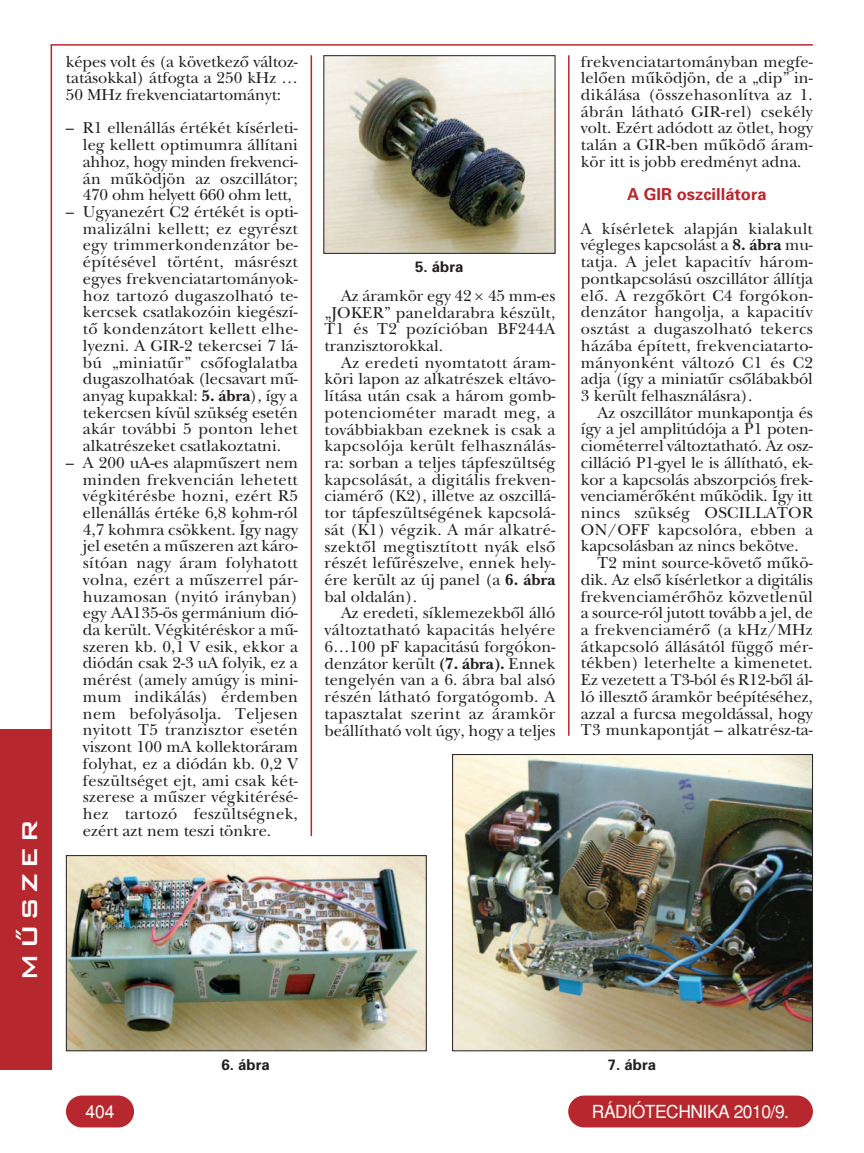
<style>
.page{position:relative;width:864px;height:1153px;background:#fff}
.page>*{position:absolute;margin:0;border:0;box-sizing:border-box;transform-origin:0 0}
.t1{font:28.5px "Bank Gothic Md PFL";letter-spacing:.115em;color:#fff;scale:1.05 1}
.t2{font:18px "Helvetica H Regular";letter-spacing:-.03em;color:#fff}
.t3{font:16.5px/16.6px "New Baskerville H Roman";color:#231f20;text-align:justify}
.t4{font:16.5px "Univers H Bold";color:#b7282e}
.t5{font:15px "Univers H Bold";color:#231f20}
.s1{font-family:"New Baskerville H Bold"}
</style>
<div class="page">
<div style="left:66px;top:1095px;width:68px;height:32px;background:#b7282e;border-radius:16px"></div>
<hr style="left:310px;top:55px;width:2px;height:781px;background:#b7282e">
<hr style="left:567px;top:55px;width:2px;height:680px;background:#b7282e">
<hr style="left:51px;top:44px;width:761px;height:2px;background:#b7282e">
<hr style="left:51px;top:45px;width:1px;height:1024px;background:#b7282e">
<div style="left:568px;top:1095px;width:244px;height:32px;background:#b7282e;border-radius:16px"></div>
<div style="left:0;top:729px;width:52px;height:340px;background:#b7282e"></div>
<img style="left:325px;top:57px;width:228px;height:195px">
<div style="left:323px;top:55px;width:232px;height:199px;border:1px solid #231f20"></div>
<img style="left:68px;top:857px;width:356px;height:192px">
<div style="left:66px;top:855px;width:360px;height:196px;border:1px solid #231f20"></div>
<img style="left:454px;top:756px;width:356px;height:293px">
<div style="left:452px;top:754px;width:360px;height:297px;border:1px solid #231f20"></div>
<h1 class="t1" style="left:11px;top:980px;width:155px;rotate:-90deg">MÛSZER</h1>
<p class="t3" style="left:66px;top:55px;width:233px">képes volt és (a következő változ&shy;tatásokkal) átfogta a 250 kHz … 50 MHz frekvenciatartományt:</p>
<p class="t3" style="left:83px;top:122px;width:216px;text-indent:-17px">– R1 ellenállás értékét kísérleti&shy;leg kellett optimumra állítani ahhoz, hogy minden frekvenci&shy;án működjön az oszcillátor; 470 ohm helyett 660 ohm lett,</p>
<p class="t3" style="left:83px;top:205px;width:216px;text-indent:-17px">– Ugyanezért C2 értékét is opti&shy;malizálni kellett; ez egyrészt egy trimmerkondenzátor be&shy;építésével történt, másrészt egyes frekvenciatartományok&shy;hoz tartozó dugaszolható te&shy;kercsek csatlakozóin kiegészí&shy;tő kondenzátort kellett elhe&shy;lyezni. A GIR-2 tekercsei 7 lá&shy;bú „miniatűr” csőfoglalatba dugaszolhatóak (lecsavart mű&shy;anyag kupakkal: <span class="s1">5. ábra</span>), így a tekercsen kívül szükség esetén akár további 5 ponton lehet alkatrészeket csatlakoztatni.</p>
<p class="t3" style="left:83px;top:456px;width:216px;text-indent:-17px">– A 200 uA-es alapműszert nem minden frekvencián lehetett végkitérésbe hozni, ezért R5 ellenállás értéke 6,8 kohm-ról 4,7 kohmra csökkent. Így nagy jel esetén a műszeren azt káro&shy;sítóan nagy áram folyhatott volna, ezért a műszerrel pár&shy;huzamosan (nyitó irányban) egy AA135-ös germánium dió&shy;da került. Végkitéréskor a mű&shy;szeren kb. 0,1 V esik, ekkor a diódán csak 2-3 uA folyik, ez a mérést (amely amúgy is mini&shy;mum indikálás) érdemben nem befolyásolja. Teljesen nyitott T5 tranzisztor esetén viszont 100 mA kollektoráram folyhat, ez a diódán kb. 0,2 V feszültséget ejt, ami csak két&shy;szerese a műszer végkitérésé&shy;hez tartozó feszültségnek, ezért azt nem teszi tönkre.</p>
<p class="t5" style="left:415px;top:261px;width:50px">5. ábra</p>
<p class="t3" style="left:324px;top:289px;width:232px;text-indent:16px">Az áramkör egy 42 45 mm-es „JOKER” paneldarabra készült, T1 és T2 pozícióban BF244A tranzisztorokkal.</p>
<p class="t3" style="left:324px;top:356px;width:232px;text-indent:16px">Az eredeti nyomtatott áram&shy;köri lapon az alkatrészek eltávo&shy;lítása után csak a három gomb&shy;potenciométer maradt meg, a továbbiakban ezeknek is csak a kapcsolója került felhasználás&shy;ra: sorban a teljes tápfeszültség kapcsolását, a digitális frekven&shy;ciamérő (K2), illetve az oszcillá&shy;tor tápfeszültségének kapcsolá&shy;sát (K1) végzik. A már alkatré&shy;szektől megtisztított nyák első részét lefűrészelve, ennek hely&shy;ére került az új panel (a <span class="s1">6. ábra </span>bal oldalán).</p>
<p class="t3" style="left:324px;top:606px;width:232px;text-indent:16px">Az eredeti, síklemezekből álló változtatható kapacitás helyére 6…100 pF kapacitású forgókon&shy;denzátor került <span class="s1">(7. ábra).</span> Ennek tengelyén van a 6. ábra bal alsó részén látható forgatógomb. A tapasztalat szerint az áramkör beállítható volt úgy, hogy a teljes</p>
<p class="t3" style="left:580px;top:55px;width:233px">frekvenciatartományban megfe&shy;lelően működjön, de a „dip” in&shy;dikálása (összehasonlítva az 1. ábrán látható GIR-rel) csekély volt. Ezért adódott az ötlet, hogy talán a GIR-ben működő áram&shy;kör itt is jobb eredményt adna.</p>
<p class="t4" style="left:627px;top:188px;width:141px">A GIR oszcillátora</p>
<p class="t3" style="left:580px;top:222px;width:233px">A kísérletek alapján kialakult végleges kapcsolást a <span class="s1">8. ábra</span> mu&shy;tatja. A jelet kapacitív három&shy;pontkapcsolású oszcillátor állítja elő. A rezgőkört C4 forgókon&shy;denzátor hangolja, a kapacitív osztást a dugaszolható tekercs házába épített, frekvenciatarto&shy;mányonként változó C1 és C2 adja (így a miniatűr csőlábakból 3 került felhasználásra).</p>
<p class="t3" style="left:597px;top:406px;width:217px">Az oszcillátor munkapontja és</p>
<p class="t3" style="left:580px;top:422px;width:233px">így a jel amplitúdója a P1 poten-</p>
<p class="t3" style="left:580px;top:439px;width:233px">ciométerrel változtatható. Az osz-</p>
<p class="t3" style="left:580px;top:456px;width:233px">cilláció P1-gyel le is állítható, ek-</p>
<p class="t3" style="left:580px;top:473px;width:233px">kor a kapcsolás abszorpciós frek-</p>
<p class="t3" style="left:580px;top:489px;width:233px">venciamérőként működik. Így itt</p>
<p class="t3" style="left:580px;top:506px;width:233px">nincs szükség OSCILLATOR</p>
<p class="t3" style="left:580px;top:523px;width:233px">ON/OFF kapcsolóra, ebben a</p>
<p class="t3" style="left:580px;top:539px;width:219px">kapcsolásban az nincs bekötve.</p>
<p class="t3" style="left:597px;top:556px;width:217px">T2 mint source-követő műkö-</p>
<p class="t3" style="left:580px;top:573px;width:233px">dik. Az első kísérletkor a digitális</p>
<p class="t3" style="left:580px;top:590px;width:233px">frekvenciamérőhöz közvetlenül</p>
<p class="t3" style="left:580px;top:606px;width:233px">a source-ról jutott tovább a jel, de</p>
<p class="t3" style="left:580px;top:623px;width:233px">a frekvenciamérő (a kHz/MHz</p>
<p class="t3" style="left:580px;top:640px;width:233px">átkapcsoló állásától függő mér-</p>
<p class="t3" style="left:580px;top:656px;width:233px">tékben) leterhelte a kimenetet.</p>
<p class="t3" style="left:580px;top:673px;width:233px">Ez vezetett a T3-ból és R12-ből ál-</p>
<p class="t3" style="left:580px;top:690px;width:233px">ló illesztő áramkör beépítéséhez,</p>
<p class="t3" style="left:580px;top:706px;width:233px">azzal a furcsa megoldással, hogy</p>
<p class="t3" style="left:580px;top:723px;width:233px">T3 munkapontját – alkatrész-ta-</p>
<p class="t5" style="left:221px;top:1058px;width:50px">6. ábra</p>
<p class="t5" style="left:607px;top:1058px;width:50px">7. ábra</p>
<p class="t2" style="left:86px;top:1105px;width:30px">404</p>
<p class="t2" style="left:591px;top:1105px;width:198px">RÁDIÓTECHNIKA 2010/9.</p>
</div>
